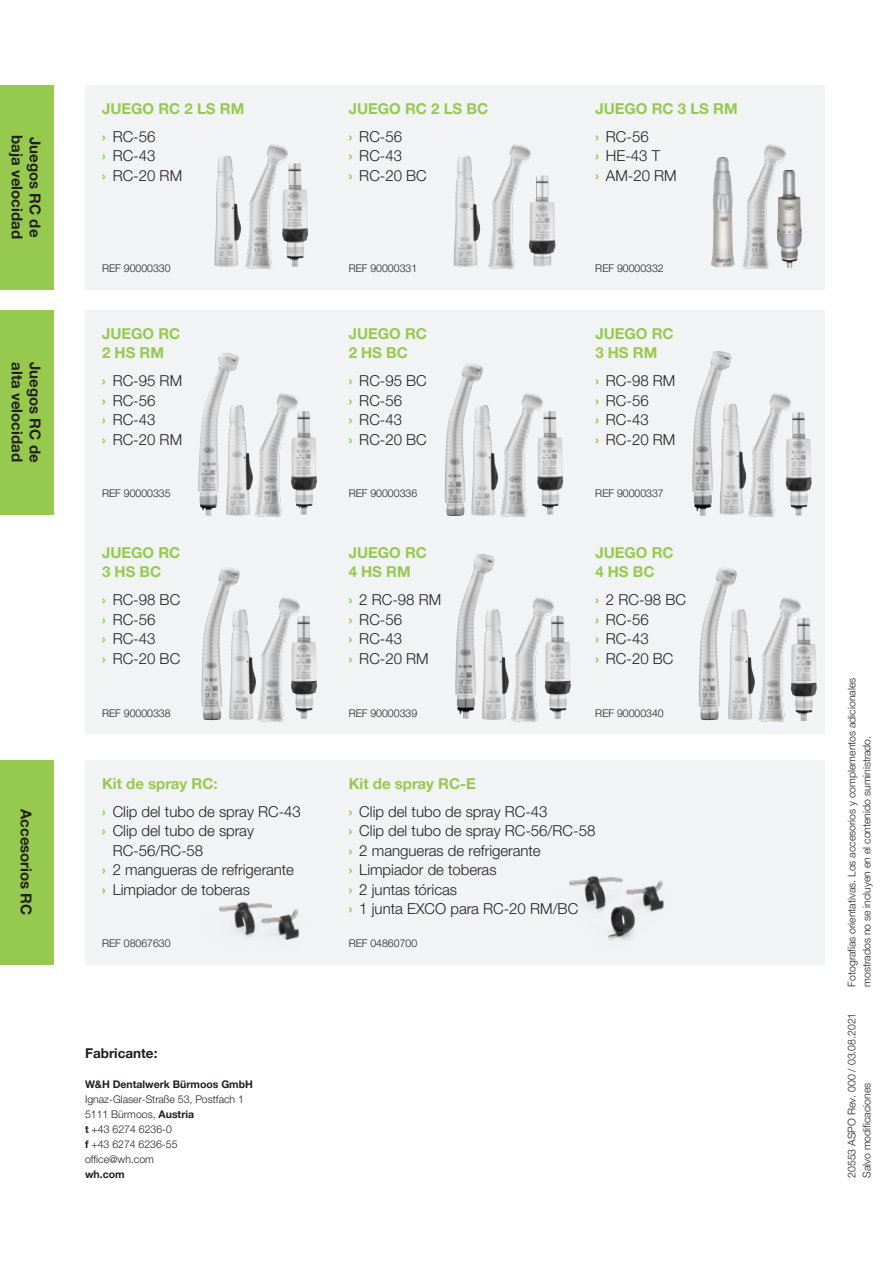
<style>
.page{position:relative;width:893px;height:1263px;background:#fff}
.page>*{position:absolute;margin:0;border:0;box-sizing:border-box;transform-origin:0 0}
.t1{font:15px/19.5px "Helvetica Neue World 45 Lt";color:#231f20}
.t2{font:700 15px/19.5px "Helvetica Neue World 75";color:#96ca4e}
.t3{font:700 15px "Helvetica Neue World 75";color:#231f20}
.t4{font:700 13.5px "Helvetica Neue World 75";color:#231f20}
.t5{font:10.5px/15px "Helvetica Neue World 45 Lt";color:#231f20}
.t6{font:700 10.5px "Helvetica Neue World 75";color:#231f20}
.s1{font-family:"Helvetica Neue World 75";font-weight:700;color:#96ca4e}
.s2{font-family:"Helvetica Neue World 75";font-weight:700}
</style>
<div class="page">
<div style="left:85px;top:760px;width:740px;height:204px;background:#f2f3f4"></div>
<img style="left:219px;top:905px;width:11px;height:7px">
<img style="left:230px;top:901px;width:70px;height:39px">
<div style="left:85px;top:85px;width:740px;height:204px;background:#f2f3f4"></div>
<div style="left:85px;top:310px;width:740px;height:423px;background:#f2f3f4"></div>
<img style="left:790px;top:170px;width:12px;height:98px">
<img style="left:711px;top:157px;width:23px;height:111px">
<img style="left:535px;top:175px;width:21px;height:92px">
<img style="left:292px;top:163px;width:16px;height:104px">
<img style="left:214px;top:155px;width:26px;height:112px">
<img style="left:454px;top:156px;width:26px;height:111px">
<img style="left:240px;top:144px;width:52px;height:125px">
<img style="left:255px;top:393px;width:43px;height:124px">
<img style="left:257px;top:597px;width:43px;height:125px">
<img style="left:488px;top:144px;width:47px;height:125px">
<img style="left:498px;top:393px;width:45px;height:124px">
<img style="left:511px;top:597px;width:43px;height:125px">
<img style="left:742px;top:144px;width:48px;height:125px">
<img style="left:746px;top:393px;width:45px;height:124px">
<img style="left:758px;top:597px;width:46px;height:125px">
<img style="left:692px;top:351px;width:36px;height:165px">
<img style="left:291px;top:411px;width:26px;height:104px">
<img style="left:291px;top:615px;width:26px;height:104px">
<img style="left:537px;top:411px;width:27px;height:104px">
<img style="left:230px;top:405px;width:23px;height:111px">
<img style="left:240px;top:609px;width:16px;height:111px">
<img style="left:720px;top:403px;width:26px;height:112px">
<img style="left:483px;top:405px;width:15px;height:111px">
<img style="left:198px;top:353px;width:32px;height:163px">
<img style="left:445px;top:363px;width:38px;height:153px">
<img style="left:201px;top:567px;width:39px;height:153px">
<img style="left:455px;top:554px;width:35px;height:165px">
<img style="left:545px;top:615px;width:26px;height:104px">
<img style="left:482px;top:609px;width:27px;height:111px">
<img style="left:737px;top:609px;width:18px;height:111px">
<img style="left:699px;top:567px;width:38px;height:153px">
<img style="left:785px;top:412px;width:27px;height:104px">
<img style="left:790px;top:618px;width:27px;height:103px">
<img style="left:569px;top:875px;width:26px;height:29px">
<img style="left:595px;top:875px;width:69px;height:35px">
<img style="left:587px;top:904px;width:71px;height:36px">
<div style="left:0;top:85px;width:53px;height:204px;background:#96ca4e"></div>
<div style="left:0;top:760px;width:53px;height:204px;background:#96ca4e"></div>
<div style="left:0;top:310px;width:53px;height:204px;background:#96ca4e"></div>
<p class="t3" style="left:26px;top:135px;width:105px;rotate:90deg">baja velocidad</p>
<p class="t3" style="left:44px;top:137px;width:102px;rotate:90deg">Juegos RC de</p>
<p class="t3" style="left:26px;top:362px;width:101px;rotate:90deg">alta velocidad</p>
<p class="t3" style="left:44px;top:362px;width:102px;rotate:90deg">Juegos RC de</p>
<p class="t3" style="left:35px;top:809px;width:108px;rotate:90deg">Accesorios RC</p>
<p class="t2" style="left:102px;top:99px;width:144px">JUEGO RC 2 LS RM</p>
<p class="t1" style="left:102px;top:127px;width:82px"><span class="s1">›</span> RC-56<br><span class="s1">›</span> RC-43<br><span class="s1">›</span> RC-20 RM</p>
<p class="t5" style="left:102px;top:261px;width:70px">REF 90000330</p>
<p class="t2" style="left:102px;top:324px;width:80px">JUEGO RC<br>2 HS RM</p>
<p class="t1" style="left:102px;top:371px;width:82px"><span class="s1">›</span> RC-95 RM <span class="s1">›</span> RC-56<br><span class="s1">›</span> RC-43<br><span class="s1">›</span> RC-20 RM</p>
<p class="t5" style="left:102px;top:486px;width:70px">REF 90000335</p>
<p class="t2" style="left:102px;top:543px;width:80px">JUEGO RC<br>3 HS BC</p>
<p class="t1" style="left:102px;top:590px;width:80px"><span class="s1">›</span> RC-98 BC <span class="s1">›</span> RC-56<br><span class="s1">›</span> RC-43<br><span class="s1">›</span> RC-20 BC</p>
<p class="t5" style="left:102px;top:705px;width:70px">REF 90000338</p>
<p class="t2" style="left:102px;top:774px;width:117px">Kit de spray RC:</p>
<p class="t1" style="left:102px;top:802px;width:200px"><span class="s1">›</span> Clip del tubo de spray RC-43</p>
<p class="t1" style="left:102px;top:821px;width:153px"><span class="s1">›</span> Clip del tubo de spray</p>
<p class="t1" style="left:113px;top:841px;width:92px">RC-56/RC-58</p>
<p class="t1" style="left:102px;top:860px;width:193px"><span class="s1">›</span> 2 mangueras de refrigerante</p>
<p class="t1" style="left:102px;top:880px;width:149px"><span class="s1">›</span> Limpiador de toberas</p>
<p class="t2" style="left:349px;top:99px;width:141px">JUEGO RC 2 LS BC</p>
<p class="t1" style="left:349px;top:127px;width:80px"><span class="s1">›</span> RC-56<br><span class="s1">›</span> RC-43<br><span class="s1">›</span> RC-20 BC</p>
<p class="t5" style="left:349px;top:261px;width:70px">REF 90000331</p>
<p class="t2" style="left:349px;top:324px;width:80px">JUEGO RC<br>2 HS BC</p>
<p class="t1" style="left:349px;top:371px;width:80px"><span class="s1">›</span> RC-95 BC <span class="s1">›</span> RC-56<br><span class="s1">›</span> RC-43<br><span class="s1">›</span> RC-20 BC</p>
<p class="t5" style="left:349px;top:486px;width:70px">REF 90000336</p>
<p class="t2" style="left:349px;top:543px;width:80px">JUEGO RC<br>4 HS RM</p>
<p class="t1" style="left:349px;top:590px;width:94px"><span class="s1">›</span> 2 RC-98 RM <span class="s1">›</span> RC-56<br><span class="s1">›</span> RC-43<br><span class="s1">›</span> RC-20 RM</p>
<p class="t5" style="left:349px;top:705px;width:70px">REF 90000339</p>
<p class="t2" style="left:595px;top:99px;width:144px">JUEGO RC 3 LS RM</p>
<p class="t1" style="left:595px;top:127px;width:83px"><span class="s1">›</span> RC-56<br><span class="s1">›</span> HE-43 T<br><span class="s1">›</span> AM-20 RM</p>
<p class="t5" style="left:595px;top:261px;width:70px">REF 90000332</p>
<p class="t2" style="left:595px;top:324px;width:80px">JUEGO RC<br>3 HS RM</p>
<p class="t1" style="left:595px;top:371px;width:82px"><span class="s1">›</span> RC-98 RM <span class="s1">›</span> RC-56<br><span class="s1">›</span> RC-43<br><span class="s1">›</span> RC-20 RM</p>
<p class="t5" style="left:595px;top:486px;width:70px">REF 90000337</p>
<p class="t2" style="left:595px;top:543px;width:80px">JUEGO RC<br>4 HS BC</p>
<p class="t1" style="left:595px;top:590px;width:92px"><span class="s1">›</span> 2 RC-98 BC <span class="s1">›</span> RC-56<br><span class="s1">›</span> RC-43<br><span class="s1">›</span> RC-20 BC</p>
<p class="t5" style="left:595px;top:705px;width:70px">REF 90000340</p>
<p class="t2" style="left:349px;top:774px;width:129px">Kit de spray RC-E</p>
<p class="t1" style="left:349px;top:802px;width:248px"><span class="s1">›</span> Clip del tubo de spray RC-43<br><span class="s1">›</span> Clip del tubo de spray RC-56/RC-58 <span class="s1">›</span> 2 mangueras de refrigerante<br><span class="s1">›</span> Limpiador de toberas<br><span class="s1">›</span> 2 juntas tóricas<br><span class="s1">›</span> 1 junta EXCO para RC-20 RM/BC</p>
<p class="t5" style="left:102px;top:936px;width:70px">REF 08067630</p>
<p class="t5" style="left:349px;top:936px;width:70px">REF 04860700</p>
<p class="t4" style="left:85px;top:1045px;width:74px">Fabricante:</p>
<p class="t6" style="left:85px;top:1078px;width:169px">W&amp;H Dentalwerk Bürmoos GmbH</p>
<p class="t5" style="left:85px;top:1092px;width:160px">Ignaz-Glaser-Straße 53, Postfach 1<br>5111 Bürmoos, <span class="s2">Austria<br>t</span> +43 6274 6236-0<br><span class="s2">f</span> +43 6274 6236-55 office@wh.com</p>
<p class="t6" style="left:85px;top:1168px;width:41px">wh.com</p>
<p class="t5" style="left:844px;top:986px;width:310px;rotate:-90deg">Fotografías orientativas. Los accesorios y complementos adicionales mostrados no se incluyen en el contenido suministrado.</p>
<p class="t5" style="left:844px;top:1178px;width:167px;rotate:-90deg">20553 ASPO Rev. 000 / 03.08.2021<br>Salvo modificaciones</p>
</div>
